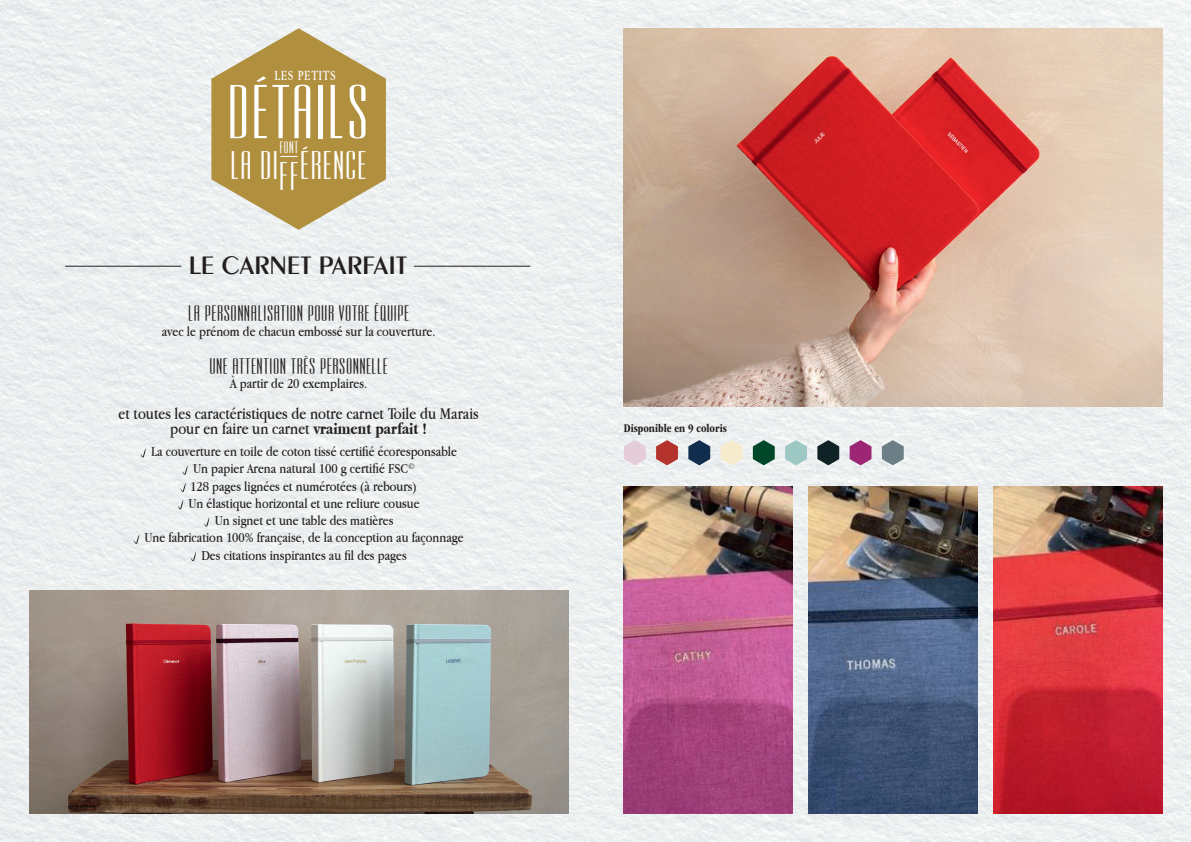
<style>
.page{position:relative;width:1191px;height:842px;background:#fff}
.page>*{position:absolute;margin:0;border:0;box-sizing:border-box;transform-origin:0 0}
.t1{font:62.7px "Ultra Condensed Sans Serif";color:#fff}
.t2{font:32.8px "Ultra Condensed Sans Serif";color:#fff}
.t3{font:600 27px "Peignot LT Std";color:#231f20}
.t4{font:18.2px "Ultra Condensed Sans Serif";color:#231f20}
.t5{font:17px/15.2px "Apple Garamond";color:#231f20;text-align:center}
.t6{font:14.6px "Apple Garamond";letter-spacing:.05em;color:#fff;scale:.93 1}
.t7{font:14.4px/17.3px "Apple Garamond";color:#231f20;text-align:center}
.t8{font:13.8px "Ultra Condensed Sans Serif";color:#fff}
.t9{font:700 condensed 12px "ITC Garamond Std";color:#231f20}
.s1{font-weight:700}
</style>
<div class="page">
<img style="left:0;top:0;width:1191px;height:842px">
<svg style="left:211px;top:28px;width:175px;height:202px;background:#bfa76b"></svg>
<img style="left:993px;top:486px;width:169px;height:327px">
<img style="left:808px;top:486px;width:169px;height:327px">
<img style="left:624px;top:486px;width:169px;height:327px">
<img style="left:29px;top:590px;width:539px;height:224px">
<img style="left:624px;top:28px;width:538px;height:379px">
<hr style="left:414px;top:266px;width:116px;height:1px;background:#231f20">
<hr style="left:65px;top:266px;width:116px;height:1px;background:#231f20">
<svg style="left:140px;top:448px;width:6px;height:9px"></svg>
<svg style="left:182px;top:465px;width:6px;height:10px"></svg>
<svg style="left:180px;top:482px;width:6px;height:10px"></svg>
<svg style="left:178px;top:500px;width:5px;height:9px"></svg>
<svg style="left:204px;top:517px;width:5px;height:10px"></svg>
<svg style="left:134px;top:534px;width:5px;height:10px"></svg>
<svg style="left:190px;top:552px;width:6px;height:9px"></svg>
<svg style="left:624px;top:440px;width:21px;height:25px"></svg>
<svg style="left:720px;top:440px;width:22px;height:25px"></svg>
<svg style="left:817px;top:440px;width:22px;height:25px"></svg>
<svg style="left:656px;top:440px;width:22px;height:25px"></svg>
<svg style="left:753px;top:440px;width:21px;height:25px"></svg>
<svg style="left:849px;top:440px;width:22px;height:25px"></svg>
<svg style="left:688px;top:440px;width:22px;height:25px"></svg>
<svg style="left:785px;top:440px;width:22px;height:25px"></svg>
<svg style="left:882px;top:440px;width:21px;height:25px"></svg>
<p class="t6" style="left:274px;top:67px;width:68px">LES PETITS</p>
<h1 class="t1" style="left:226px;top:73px;width:145px">DÉTAILS</h1>
<h2 class="t2" style="left:230px;top:145px;width:139px">LA DIFFÉRENCE</h2>
<p class="t8" style="left:279px;top:139px;width:21px">FONT</p>
<h3 class="t3" style="left:188px;top:249px;width:220px">LE CARNET PARFAIT</h3>
<p class="t4" style="left:188px;top:302px;width:223px">LA PERSONNALISATION POUR VOTRE ÉQUIPE</p>
<p class="t7" style="left:162px;top:323px;width:275px">avec le prénom de chacun embossé sur la couverture.</p>
<p class="t4" style="left:209px;top:354px;width:180px">UNE ATTENTION TRÈS PERSONNELLE</p>
<p class="t7" style="left:230px;top:375px;width:139px">À partir de 20 exemplaires.</p>
<p class="t5" style="left:118px;top:405px;width:362px">et toutes les caractéristiques de notre carnet Toile du Marais pour en faire un carnet <span class="s1">vraiment parfait !</span></p>
<p class="t7" style="left:144px;top:442px;width:320px">La couverture en toile de coton tissé certifié écoresponsable Un papier Arena natural 100 g certifié FSC<sup>©<br></sup>128 pages lignées et numérotées (à rebours)<br>Un élastique horizontal et une reliure cousue<br>Un signet et une table des matières<br>Une fabrication 100% française, de la conception au façonnage Des citations inspirantes au fil des pages</p>
<p class="t9" style="left:624px;top:421px;width:105px">Disponible en 9 coloris</p>
</div>
